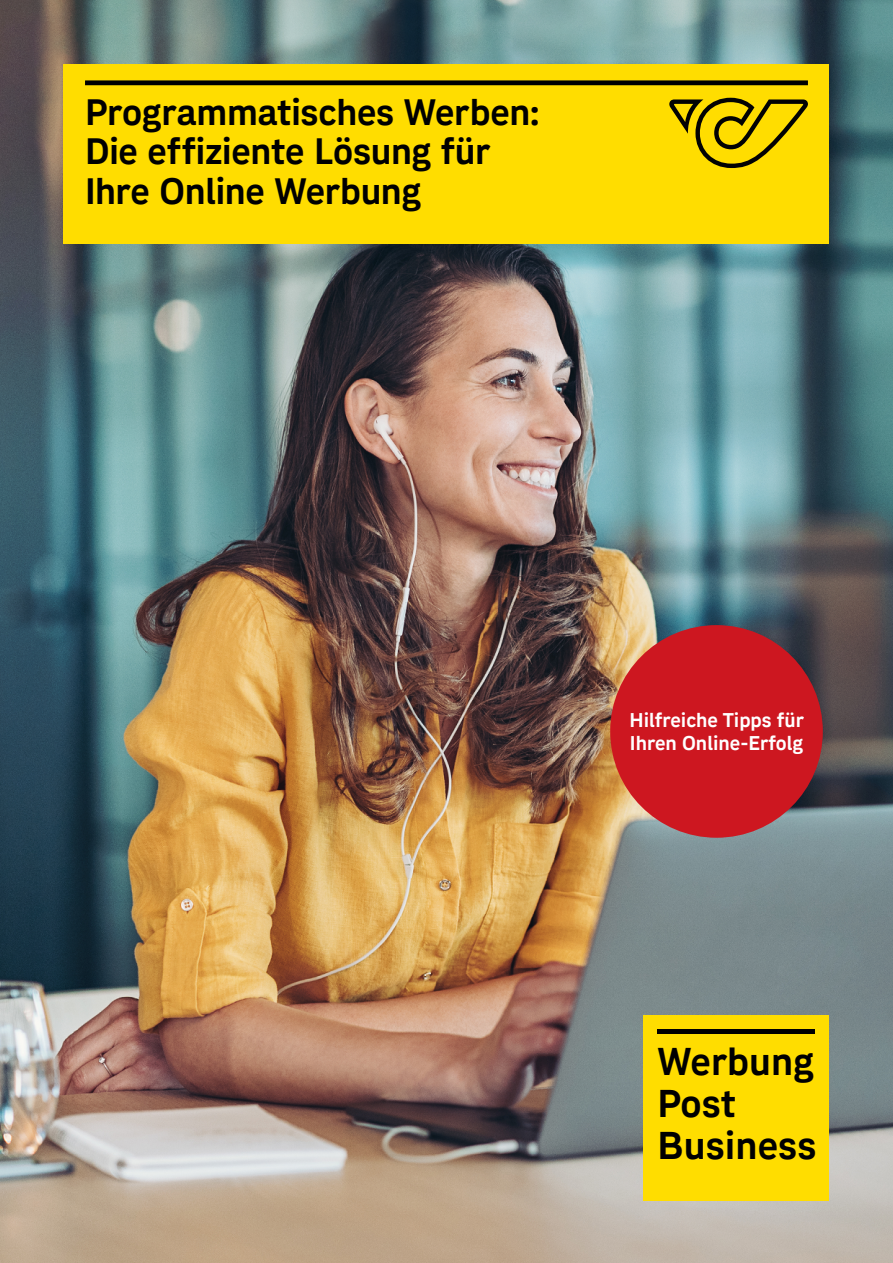
<style>
.page{position:relative;width:893px;height:1263px;background:#fff}
.page>*{position:absolute;margin:0;border:0;box-sizing:border-box;transform-origin:0 0}
.t1{font:700 37.95px/41.7px "Post Sans";color:#000}
.t2{font:700 36px/39.6px "Post Sans";letter-spacing:-.01em;color:#000}
.t3{font:700 19.5px/23.4px "Post Sans";color:#fff}
</style>
<div class="page">
<img style="left:0;top:0;width:893px;height:1263px">
<div style="left:64px;top:64px;width:765px;height:180px;background:#fd0"></div>
<div style="left:85px;top:80px;width:723px;height:5px;background:#000"></div>
<svg style="left:669px;top:98px;width:139px;height:70px"></svg>
<div style="left:610px;top:625px;width:213px;height:213px;background:#cd1720;border-radius:50%"></div>
<div style="left:643px;top:1015px;width:186px;height:185px;background:#fd0"></div>
<div style="left:657px;top:1028px;width:158px;height:5px;background:#000"></div>
<p class="t2" style="left:85px;top:92px;width:456px">Programmatisches Werben:<br>Die effiziente Lösung für<br>Ihre Online Werbung</p>
<p class="t3" style="left:629px;top:708px;width:176px">Hilfreiche Tipps für<br>Ihren Online-Erfolg</p>
<p class="t1" style="left:657px;top:1040px;width:161px">Werbung<br>Post<br>Business</p>
</div>
